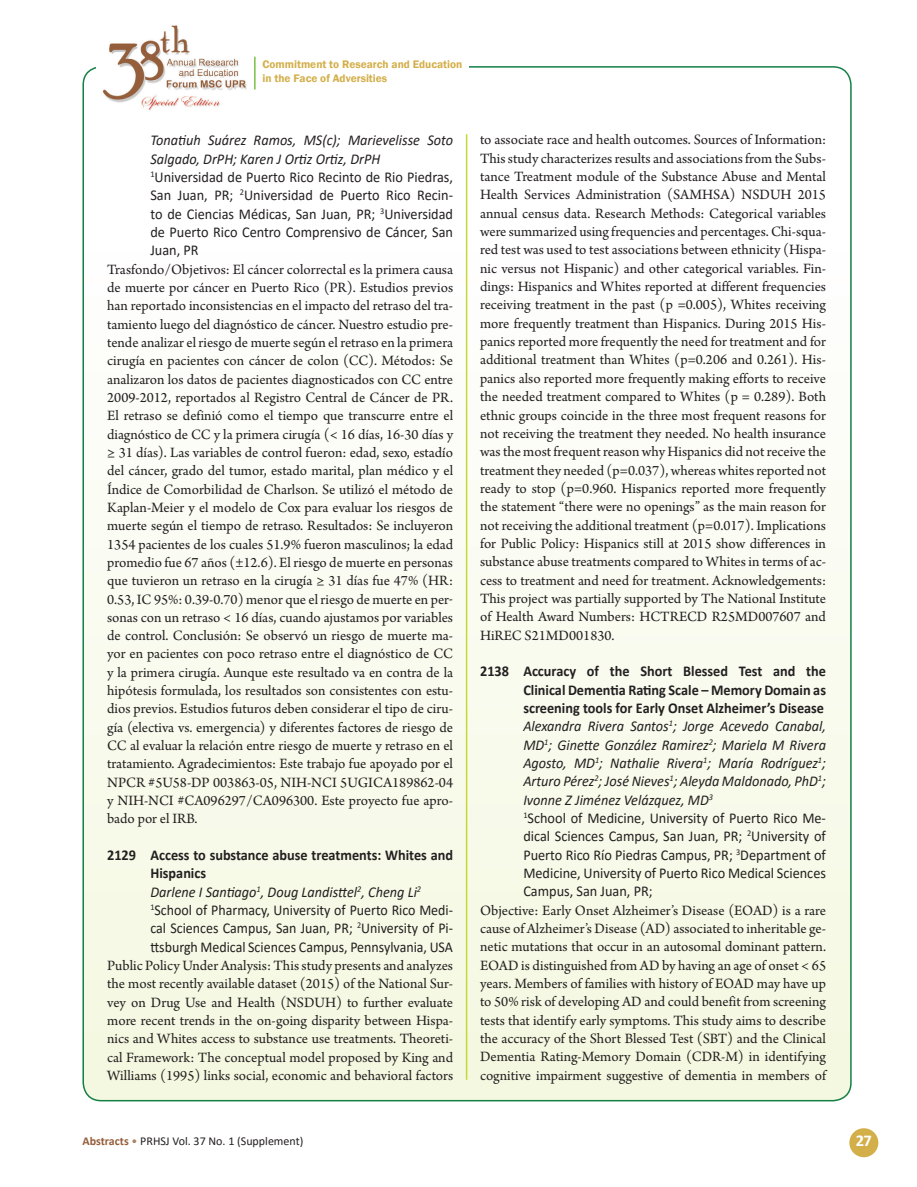
<style>
.page{position:relative;width:917px;height:1187px;background:#fff}
.page>*{position:absolute;margin:0;border:0;box-sizing:border-box;transform-origin:0 0}
.t1{font:700 16.5px "Calibri";color:#fff}
.t2{font:15px/18.3px "Arno Pro";color:#231f20;text-align:justify}
.t3{font:italic 15px/18.3px "Calibri";color:#231f20;scale:.95 1}
.t4{font:15px/18.3px "Calibri";color:#231f20;scale:.95 1}
.t5{font:15px/18.3px "Calibri";color:#231f20;scale:.93 1}
.t6{font:12px "Calibri";color:#231f20}
.t7{font:600 11.25px/13.5px "Franklin Gothic";color:#d3af4a}
.s1{font-style:italic}
.s2{font-weight:700}
.s3{font-weight:700;font-style:normal}
.s4{font-style:normal}
.s5{font-weight:700;color:#955e3b}
.s6{color:#ae8365}
</style>
<div class="page">
<div style="left:83px;top:67px;width:767px;height:1033px;background:linear-gradient(to bottom,#fff,#f4f8e0);border-radius:18px"></div>
<div style="left:96px;top:22px;width:170px;height:97px;background:#fff"></div>
<div style="left:849px;top:1127px;width:29px;height:29px;background:#d3af4a;border-radius:50%"></div>
<img style="left:102px;top:25px;width:145px;height:86px">
<hr style="left:465px;top:134px;width:2px;height:945px;background:#cad733">
<div style="left:262px;top:57px;width:206px;height:29px;background:#fff"></div>
<hr style="left:254px;top:57px;width:1px;height:32px;background:#7bc044">
<p class="t7" style="left:262px;top:58px;width:201px">Commitment to Research and Education in the Face of Adversities</p>
<p class="t4" style="left:150px;top:131px;width:320px"><span class="s1">Tonatiuh Suárez Ramos, MS(c); Marievelisse Soto Salgado, DrPH; Karen J Ortiz Ortiz, DrPH </span><sup>1</sup>Universidad de Puerto Rico Recinto de Rio Piedras, San Juan, PR; <sup>2</sup>Universidad de Puerto Rico Recin&shy;to de Ciencias Médicas, San Juan, PR; <sup>3</sup>Universidad de Puerto Rico Centro Comprensivo de Cáncer, San Juan, PR</p>
<p class="t2" style="left:107px;top:261px;width:347px">Trasfondo/Objetivos: El cáncer colorrectal es la primera causa de muerte por cáncer en Puerto Rico (PR). Estudios previos han reportado inconsistencias en el impacto del retraso del tra&shy;tamiento luego del diagnóstico de cáncer. Nuestro estudio pre&shy;tende analizar el riesgo de muerte según el retraso en la primera cirugía en pacientes con cáncer de colon (CC). Métodos: Se analizaron los datos de pacientes diagnosticados con CC entre 2009-2012, reportados al Registro Central de Cáncer de PR.<br>El retraso se definió como el tiempo que transcurre entre el diagnóstico de CC y la primera cirugía (&lt; 16 días, 16-30 días y ≥ 31 días). Las variables de control fueron: edad, sexo, estadío del cáncer, grado del tumor, estado marital, plan médico y el Índice de Comorbilidad de Charlson. Se utilizó el método de Kaplan-Meier y el modelo de Cox para evaluar los riesgos de muerte según el tiempo de retraso. Resultados: Se incluyeron 1354 pacientes de los cuales 51.9% fueron masculinos; la edad promedio fue 67 años (±12.6). El riesgo de muerte en personas que tuvieron un retraso en la cirugía ≥ 31 días fue 47% (HR:<br>0.53, IC 95%: 0.39-0.70) menor que el riesgo de muerte en per&shy;sonas con un retraso &lt; 16 días, cuando ajustamos por variables de control. Conclusión: Se observó un riesgo de muerte ma&shy;yor en pacientes con poco retraso entre el diagnóstico de CC y la primera cirugía. Aunque este resultado va en contra de la hipótesis formulada, los resultados son consistentes con estu&shy;dios previos. Estudios futuros deben considerar el tipo de ciru&shy;gía (electiva vs. emergencia) y diferentes factores de riesgo de CC al evaluar la relación entre riesgo de muerte y retraso en el tratamiento. Agradecimientos: Este trabajo fue apoyado por el NPCR #5U58-DP 003863-05, NIH-NCI 5UGICA189862-04 y NIH-NCI #CA096297/CA096300. Este proyecto fue apro&shy;bado por el IRB.</p>
<p class="t5" style="left:150px;top:845px;width:327px;text-indent:-43px"><span class="s2">2129 Access to substance abuse treatments: Whites and Hispanics<br></span><span class="s1">Darlene I Santiago</span><sup>1</sup><span class="s1">, Doug Landisttel</span><sup>2</sup><span class="s1">, Cheng Li</span><sup>2<br></sup><sup>1</sup>School of Pharmacy, University of Puerto Rico Medi&shy;cal Sciences Campus, San Juan, PR; <sup>2</sup>University of Pi&shy;ttsburgh Medical Sciences Campus, Pennsylvania, USA</p>
<p class="t2" style="left:107px;top:956px;width:347px">Public Policy Under Analysis: This study presents and analyzes the most recently available dataset (2015) of the National Sur&shy;vey on Drug Use and Health (NSDUH) to further evaluate more recent trends in the on-going disparity between Hispa&shy;nics and Whites access to substance use treatments. Theoreti&shy;cal Framework: The conceptual model proposed by King and Williams (1995) links social, economic and behavioral factors</p>
<p class="t2" style="left:480px;top:131px;width:347px">to associate race and health outcomes. Sources of Information:<br>This study characterizes results and associations from the Subs&shy;tance Treatment module of the Substance Abuse and Mental Health Services Administration (SAMHSA) NSDUH 2015 annual census data. Research Methods: Categorical variables were summarized using frequencies and percentages. Chi-squa&shy;red test was used to test associations between ethnicity (Hispa&shy;nic versus not Hispanic) and other categorical variables. Fin&shy;dings: Hispanics and Whites reported at different frequencies receiving treatment in the past (p =0.005), Whites receiving more frequently treatment than Hispanics. During 2015 His&shy;panics reported more frequently the need for treatment and for additional treatment than Whites (p=0.206 and 0.261). His&shy;panics also reported more frequently making efforts to receive the needed treatment compared to Whites (p = 0.289). Both ethnic groups coincide in the three most frequent reasons for not receiving the treatment they needed. No health insurance was the most frequent reason why Hispanics did not receive the treatment they needed (p=0.037), whereas whites reported not ready to stop (p=0.960. Hispanics reported more frequently the statement “there were no openings” as the main reason for not receiving the additional treatment (p=0.017). Implications for Public Policy: Hispanics still at 2015 show differences in substance abuse treatments compared to Whites in terms of ac&shy;cess to treatment and need for treatment. Acknowledgements:<br>This project was partially supported by The National Institute of Health Award Numbers: HCTRECD R25MD007607 and HiREC S21MD001830.</p>
<p class="t3" style="left:523px;top:661px;width:320px;text-indent:-43px"><span class="s3">2138 Accuracy of the Short Blessed Test and the Clinical Dementia Rating Scale – Memory Domain as screening tools for Early Onset Alzheimer’s Disease </span>Alexandra Rivera Santos<sup>1</sup>; Jorge Acevedo Canabal, MD<sup>1</sup>; Ginette González Ramirez<sup>2</sup>; Mariela M Rivera Agosto, MD<sup>1</sup>; Nathalie Rivera<sup>1</sup>; María Rodríguez<sup>1</sup>; Arturo Pérez<sup>2</sup>; José Nieves<sup>1</sup>; Aleyda Maldonado, PhD<sup>1</sup>; Ivonne Z Jiménez Velázquez, MD<sup>3<br></sup><sup>1</sup><span class="s4">School of Medicine, University of Puerto Rico Me&shy;dical Sciences Campus, San Juan, PR;</span> <sup>2</sup><span class="s4">University of Puerto Rico Río Piedras Campus, PR;</span> <sup>3</sup><span class="s4">Department of Medicine, University of Puerto Rico Medical Sciences Campus, San Juan, PR;</span></p>
<p class="t2" style="left:480px;top:901px;width:347px">Objective: Early Onset Alzheimer’s Disease (EOAD) is a rare cause of Alzheimer’s Disease (AD) associated to inheritable ge&shy;netic mutations that occur in an autosomal dominant pattern.<br>EOAD is distinguished from AD by having an age of onset &lt; 65 years. Members of families with history of EOAD may have up to 50% risk of developing AD and could benefit from screening tests that identify early symptoms. This study aims to describe the accuracy of the Short Blessed Test (SBT) and the Clinical Dementia Rating-Memory Domain (CDR-M) in identifying cognitive impairment suggestive of dementia in members of</p>
<p class="t6" style="left:82px;top:1132px;width:222px"><span class="s5">Abstracts</span> <span class="s6">•</span> PRHSJ Vol. 37 No. 1 (Supplement)</p>
<p class="t1" style="left:855px;top:1129px;width:18px">27</p>
</div>
